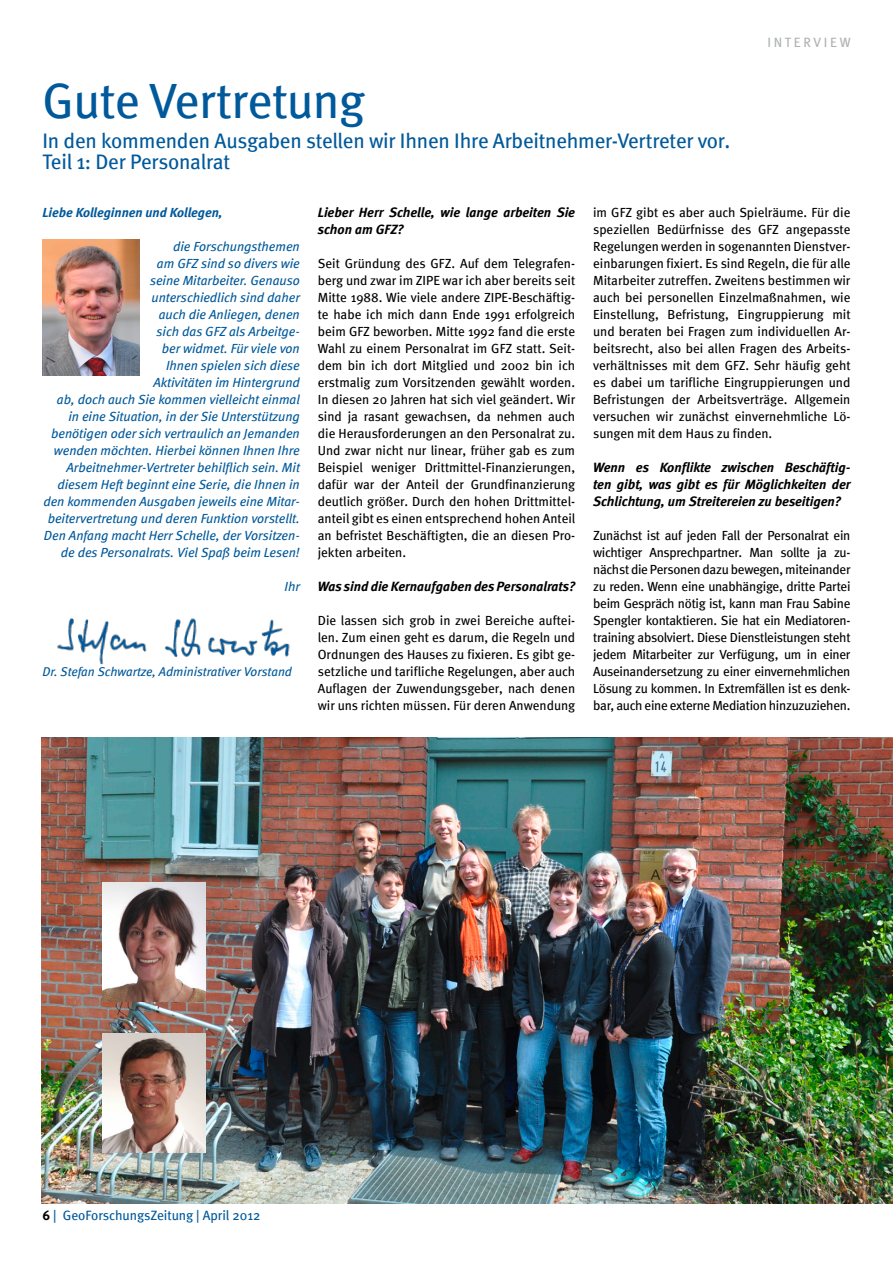
<style>
.page{position:relative;width:893px;height:1263px;background:#fff}
.page>*{position:absolute;margin:0;border:0;box-sizing:border-box;transform-origin:0 0}
.t1{font:49.5px "Meta";letter-spacing:-.015em;color:#00599b}
.t2{font:21px/21px "Meta";letter-spacing:-.01em;color:#00599b}
.t3{font:italic 700 13.5px/17px "Meta";color:#000}
.t4{font:13.5px "Meta";color:#00599b}
.t5{font:13.5px "Meta";letter-spacing:.2em;color:#b0b2b2}
.t6{font:13.2px/17px "Meta";letter-spacing:-.005em;color:#000;text-align:justify}
.t7{font:italic 13.2px/17px "Meta";color:#00599b;text-align:right}
.t8{font:italic 700 13.2px "Meta";letter-spacing:-.005em;color:#00599b}
.t9{font:italic 12.75px "Meta";color:#00599b}
.s1{font-weight:700;color:#000}
</style>
<div class="page">
<img style="left:41px;top:737px;width:852px;height:466px">
<img style="left:43px;top:239px;width:96px;height:136px">
<img style="left:57px;top:617px;width:233px;height:47px">
<img style="left:103px;top:1033px;width:102px;height:119px">
<img style="left:103px;top:883px;width:102px;height:119px">
<h1 class="t1" style="left:43px;top:72px;width:324px">Gute Vertretung</h1>
<h2 class="t2" style="left:43px;top:130px;width:689px">In den kommenden Ausgaben stellen wir Ihnen Ihre Arbeitnehmer-Vertreter vor.<br>Teil 1: Der Personalrat</h2>
<p class="t5" style="left:767px;top:34px;width:85px">INTERVIEW</p>
<p class="t8" style="left:43px;top:204px;width:182px">Liebe Kolleginnen und Kollegen,</p>
<p class="t7" style="left:43px;top:238px;width:258px">die Forschungsthemen<br>am GFZ sind so divers wie<br>seine Mitarbeiter. Genauso<br>unterschiedlich sind daher<br>auch die Anliegen, denen<br>sich das GFZ als Arbeitge-<br>ber widmet. Für viele von<br>Ihnen spielen sich diese<br>Aktivitäten im Hintergrund<br>ab, doch auch Sie kommen vielleicht einmal in eine Situation, in der Sie Unterstützung benötigen oder sich vertraulich an Jemanden wenden möchten. Hierbei können Ihnen Ihre Arbeitnehmer-Vertreter behilflich sein. Mit diesem Heft beginnt eine Serie, die Ihnen in den kommenden Ausgaben jeweils eine Mitar&shy;beitervertretung und deren Funktion vorstellt.<br>Den Anfang macht Herr Schelle, der Vorsitzen&shy;de des Personalrats. Viel Spaß beim Lesen!</p>
<p class="t7" style="left:284px;top:578px;width:17px">Ihr</p>
<p class="t9" style="left:43px;top:664px;width:251px">Dr. Stefan Schwartze, Administrativer Vorstand</p>
<p class="t3" style="left:318px;top:204px;width:259px">Lieber Herr Schelle, wie lange arbeiten Sie schon am GFZ?</p>
<p class="t6" style="left:318px;top:255px;width:259px">Seit Gründung des GFZ. Auf dem Telegrafen&shy;berg und zwar im ZIPE war ich aber bereits seit Mitte 1988. Wie viele andere ZIPE-Beschäftig&shy;te habe ich mich dann Ende 1991 erfolgreich beim GFZ beworben. Mitte 1992 fand die erste Wahl zu einem Personalrat im GFZ statt. Seit&shy;dem bin ich dort Mitglied und 2002 bin ich erstmalig zum Vorsitzenden gewählt worden.<br>In diesen 20 Jahren hat sich viel geändert. Wir sind ja rasant gewachsen, da nehmen auch die Herausforderungen an den Personalrat zu.<br>Und zwar nicht nur linear, früher gab es zum Beispiel weniger Drittmittel-Finanzierungen, dafür war der Anteil der Grundfinanzierung deutlich größer. Durch den hohen Drittmittel&shy;anteil gibt es einen entsprechend hohen Anteil an befristet Beschäftigten, die an diesen Pro&shy;jekten arbeiten.</p>
<p class="t3" style="left:318px;top:578px;width:259px">Was sind die Kernaufgaben des Personalrats?</p>
<p class="t6" style="left:318px;top:612px;width:259px">Die lassen sich grob in zwei Bereiche auftei&shy;len. Zum einen geht es darum, die Regeln und Ordnungen des Hauses zu fixieren. Es gibt ge&shy;setzliche und tarifliche Regelungen, aber auch Auflagen der Zuwendungsgeber, nach denen wir uns richten müssen. Für deren Anwendung</p>
<p class="t6" style="left:593px;top:204px;width:259px">im GFZ gibt es aber auch Spielräume. Für die speziellen Bedürfnisse des GFZ angepasste Regelungen werden in sogenannten Dienstver&shy;einbarungen fixiert. Es sind Regeln, die für alle Mitarbeiter zutreffen. Zweitens bestimmen wir auch bei personellen Einzelmaßnahmen, wie Einstellung, Befristung, Eingruppierung mit und beraten bei Fragen zum individuellen Ar&shy;beitsrecht, also bei allen Fragen des Arbeits&shy;verhältnisses mit dem GFZ. Sehr häufig geht es dabei um tarifliche Eingruppierungen und Befristungen der Arbeitsverträge. Allgemein versuchen wir zunächst einvernehmliche Lö&shy;sungen mit dem Haus zu finden.</p>
<p class="t3" style="left:593px;top:459px;width:259px;text-align:justify">Wenn es Konflikte zwischen Beschäftig&shy;ten gibt, was gibt es für Möglichkeiten der Schlichtung, um Streitereien zu beseitigen?</p>
<p class="t6" style="left:593px;top:527px;width:259px">Zunächst ist auf jeden Fall der Personalrat ein wichtiger Ansprechpartner. Man sollte ja zu&shy;nächst die Personen dazu bewegen, miteinander zu reden. Wenn eine unabhängige, dritte Partei beim Gespräch nötig ist, kann man Frau Sabine Spengler kontaktieren. Sie hat ein Mediatoren&shy;training absolviert. Diese Dienstleistungen steht jedem Mitarbeiter zur Verfügung, um in einer Auseinandersetzung zu einer einvernehmlichen Lösung zu kommen. In Extremfällen ist es denk&shy;bar, auch eine externe Mediation hinzuzuziehen.</p>
<p class="t4" style="left:43px;top:1208px;width:219px"><span class="s1">6</span> | GeoForschungsZeitung | April 2012</p>
</div>
